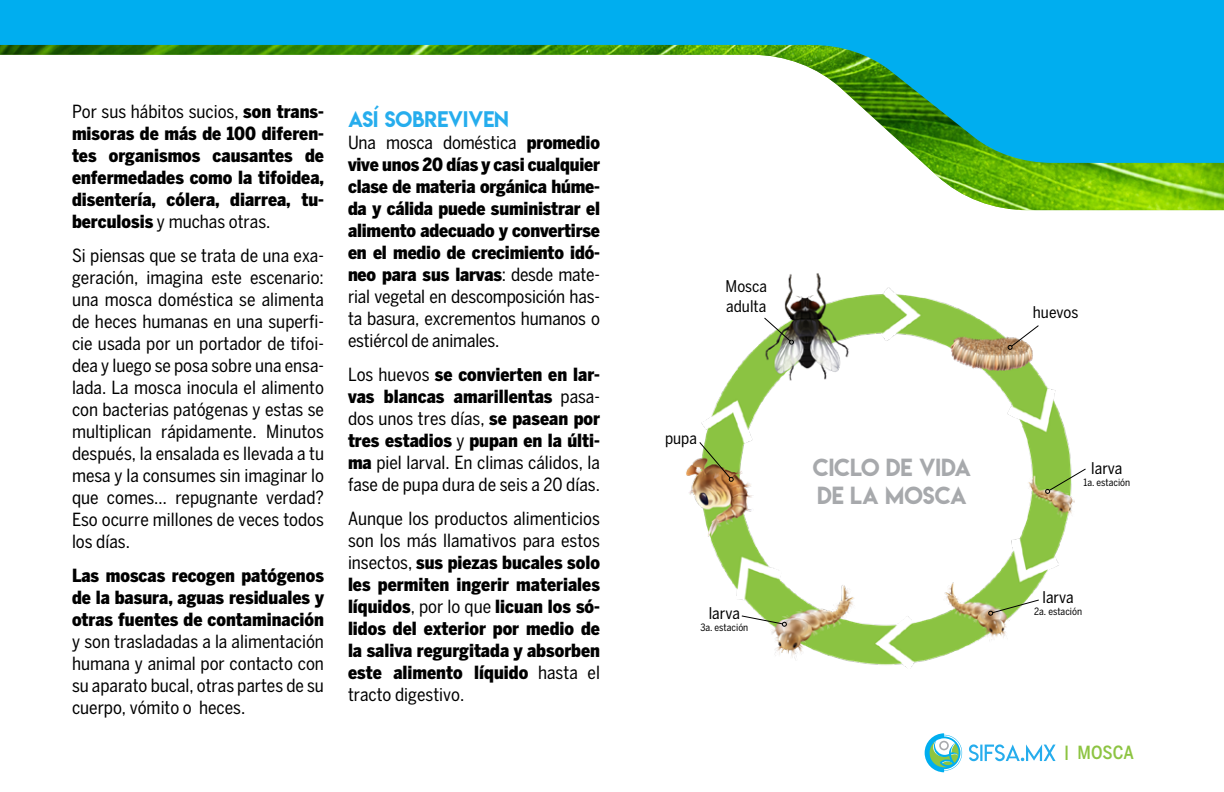
<style>
.page{position:relative;width:1224px;height:792px;background:#fff}
.page>*{position:absolute;margin:0;border:0;box-sizing:border-box;transform-origin:0 0}
.t1{font:22px/28.2px "Lemon Milk";color:#a7a9ac}
.t2{font:20px "Lemon Milk";color:#26aded}
.t3{font:900 condensed 18px/22px "Benton Sans";color:#000;text-align:justify}
.t4{font:condensed 18px/22px "Benton Sans";color:#000;text-align:justify}
.t5{font:500 condensed 18px "Benton Sans";color:#8dc442}
.t6{font:condensed 16px/19.2px "Benton Sans";color:#000}
.t7{font:condensed 10px "Benton Sans";color:#000}
.s1{font-weight:400}
.s2{font-weight:900}
</style>
<div class="page">
<img style="left:923px;top:163px;width:301px;height:47px">
<svg style="left:0;top:0;width:1224px;height:163px"></svg>
<svg style="left:969px;top:744px;width:87px;height:17px"></svg>
<svg style="left:923px;top:733px;width:41px;height:40px"></svg>
<svg style="left:925px;top:733px;width:37px;height:39px"></svg>
<svg style="left:1066px;top:746px;width:2px;height:14px"></svg>
<img style="left:686px;top:273px;width:389px;height:395px">
<svg style="left:763px;top:317px;width:31px;height:28px"></svg>
<svg style="left:1008px;top:324px;width:32px;height:26px"></svg>
<svg style="left:741px;top:615px;width:46px;height:12px"></svg>
<svg style="left:698px;top:441px;width:36px;height:41px"></svg>
<svg style="left:1045px;top:468px;width:41px;height:26px"></svg>
<svg style="left:988px;top:599px;width:52px;height:17px"></svg>
<p class="t3" style="left:72px;top:101px;width:253px"><span class="s1">Por sus hábitos sucios,</span> son trans&shy;misoras de más de 100 diferen&shy;tes organismos causantes de enfermedades como la tifoidea, disentería, cólera, diarrea, tu&shy;berculosis <span class="s1">y muchas otras.</span></p>
<p class="t4" style="left:72px;top:245px;width:254px">Si piensas que se trata de una exa&shy;geración, imagina este escenario: una mosca doméstica se alimenta de heces humanas en una superfi&shy;cie usada por un portador de tifoi&shy;dea y luego se posa sobre una ensa&shy;lada. La mosca inocula el alimento con bacterias patógenas y estas se multiplican rápidamente. Minutos después, la ensalada es llevada a tu mesa y la consumes sin imaginar lo que comes… repugnante verdad?<br>Eso ocurre millones de veces todos los días.</p>
<p class="t3" style="left:72px;top:565px;width:254px">Las moscas recogen patógenos de la basura, aguas residuales y otras fuentes de contaminación</p>
<p class="t4" style="left:72px;top:631px;width:254px">y son trasladadas a la alimentación humana y animal por contacto con su aparato bucal, otras partes de su cuerpo, vómito o heces.</p>
<p class="t2" style="left:348px;top:105px;width:162px">ASÍ SOBREVIVEN</p>
<p class="t3" style="left:348px;top:131px;width:254px"><span class="s1">Una mosca doméstica</span> promedio vive unos 20 días y casi cualquier clase de materia orgánica húme&shy;da y cálida puede suministrar el alimento adecuado y convertirse en el medio de crecimiento idó&shy;neo para sus larvas<span class="s1">: desde mate&shy;rial vegetal en descomposición has&shy;ta basura, excrementos humanos o estiércol de animales.</span></p>
<p class="t4" style="left:348px;top:363px;width:254px">Los huevos <span class="s2">se convierten en lar&shy;vas blancas amarillentas</span> pasa&shy;dos unos tres días, <span class="s2">se pasean por tres estadios</span> y <span class="s2">pupan en la últi&shy;ma</span> piel larval. En climas cálidos, la fase de pupa dura de seis a 20 días.</p>
<p class="t3" style="left:348px;top:507px;width:254px"><span class="s1">Aunque los productos alimenticios son los más llamativos para estos insectos,</span> sus piezas bucales solo les permiten ingerir materiales líquidos<span class="s1">, por lo que</span> licuan los só&shy;lidos del exterior por medio de la saliva regurgitada y absorben este alimento líquido <span class="s1">hasta el tracto digestivo.</span></p>
<p class="t6" style="left:726px;top:277px;width:43px">Mosca adulta</p>
<p class="t6" style="left:665px;top:428px;width:33px">pupa</p>
<p class="t6" style="left:709px;top:604px;width:33px">larva</p>
<p class="t7" style="left:700px;top:622px;width:49px">3a. estación</p>
<p class="t1" style="left:813px;top:453px;width:160px">CICLO DE VIDA<br>DE LA MOSCA</p>
<p class="t6" style="left:1033px;top:302px;width:47px">huevos</p>
<p class="t6" style="left:1091px;top:458px;width:33px">larva</p>
<p class="t7" style="left:1084px;top:476px;width:48px">1a. estación</p>
<p class="t6" style="left:1043px;top:588px;width:33px">larva</p>
<p class="t7" style="left:1034px;top:606px;width:49px">2a. estación</p>
<p class="t5" style="left:1078px;top:742px;width:58px">MOSCA</p>
</div>
